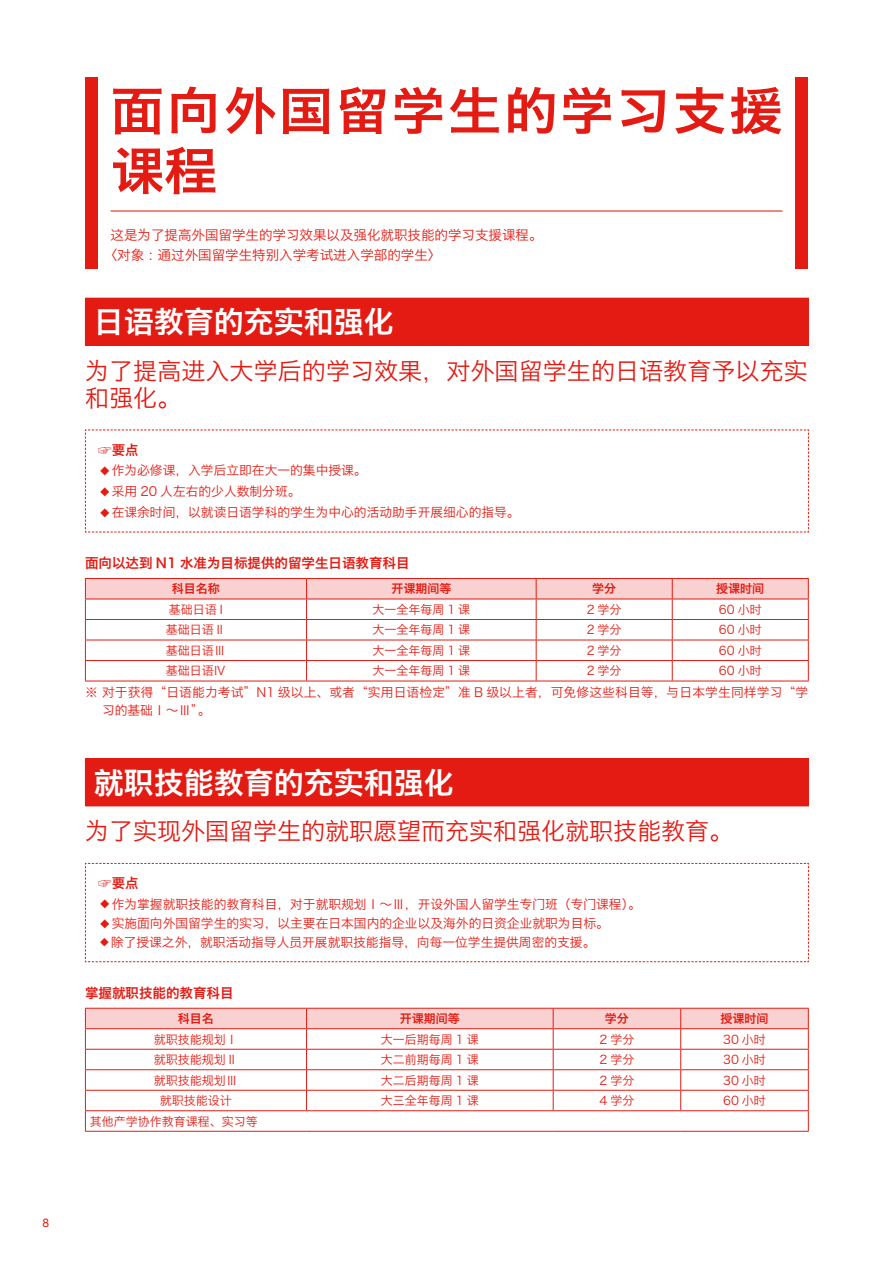
<style>
.page{position:relative;width:893px;height:1263px;background:#fff}
.page>*{position:absolute;margin:0;border:0;box-sizing:border-box;transform-origin:0 0}
.t1{font:51px/60px "Hiragino Sans GB W6";letter-spacing:.05em;color:#e31b13;scale:1.05 1}
.t2{font:30px "Hiragino Sans GB W6";color:#fff}
.t3{font:24px/27px "Hiragino Sans GB W3";color:#e31b13}
.t4{font:13.5px/19.5px "Hiragino Sans GB W3";color:#e31b13}
.t5{font:13.5px "Hiragino Sans GB W6";color:#e31b13}
.t6{font:12.75px/18px "Hiragino Sans GB W3";color:#e31b13}
.t7{font:12px "Hiragino Sans GB W3";color:#e31b13}
.t8{font:12px "Hiragino Sans GB W6";color:#e31b13}
.t9{font:12px "Helvetica Neue";color:#e31b13}
.s1{font-family:"Koz Go Pro";font-weight:500}
.s2{font-family:"Hira Kaku Pro W3";font-size:13.5px}
.s3{font-family:"Hira Kaku Pro W3"}
</style>
<div class="page">
<div style="left:85px;top:298px;width:724px;height:47px;background:#e31b13"></div>
<hr style="left:85px;top:345px;width:724px;height:1px;background:#e31b13">
<svg style="left:85px;top:430px;width:724px;height:103px"></svg>
<svg style="left:85px;top:578px;width:724px;height:103px"></svg>
<hr style="left:85px;top:681px;width:222px;height:1px;background:#e31b13">
<hr style="left:307px;top:681px;width:229px;height:1px;background:#e31b13">
<hr style="left:536px;top:681px;width:136px;height:1px;background:#e31b13">
<hr style="left:672px;top:681px;width:137px;height:1px;background:#e31b13">
<div style="left:85px;top:759px;width:724px;height:47px;background:#e31b13"></div>
<hr style="left:85px;top:758px;width:724px;height:2px;background:#e31b13">
<svg style="left:85px;top:863px;width:724px;height:99px"></svg>
<svg style="left:85px;top:1008px;width:724px;height:123px"></svg>
<hr style="left:307px;top:1110px;width:246px;height:1px;background:#e31b13">
<hr style="left:553px;top:1110px;width:128px;height:1px;background:#e31b13">
<hr style="left:681px;top:1110px;width:128px;height:1px;background:#e31b13">
<hr style="left:85px;top:1131px;width:222px;height:1px;background:#e31b13">
<hr style="left:307px;top:1131px;width:246px;height:1px;background:#e31b13">
<hr style="left:553px;top:1131px;width:128px;height:1px;background:#e31b13">
<hr style="left:681px;top:1131px;width:128px;height:1px;background:#e31b13">
<hr style="left:111px;top:210px;width:671px;height:2px;background:#e31b13">
<div style="left:85px;top:78px;width:13px;height:191px;background:#e31b13"></div>
<div style="left:795px;top:78px;width:13px;height:191px;background:#e31b13"></div>
<p class="t9" style="left:43px;top:1214px;width:8px">8</p>
<h1 class="t1" style="left:111px;top:79px;width:642px">面向外国留学生的学习支援课程</h1>
<p class="t4" style="left:104px;top:225px;width:440px;text-indent:7px">这是为了提高外国留学生的学习效果以及强化就职技能的学习支援课程。〈对象：通过外国留学生特别入学考试进入学部的学生〉</p>
<h2 class="t2" style="left:94px;top:302px;width:302px">日语教育的充实和强化</h2>
<h3 class="t3" style="left:85px;top:357px;width:724px">为了提高进入大学后的学习效果，对外国留学生的日语教育予以充实和强化。</h3>
<p class="t5" style="left:98px;top:441px;width:42px"><span class="s1">☞</span>要点</p>
<p class="t6" style="left:98px;top:461px;width:270px"><span class="s2">❖</span>作为必修课，入学后立即在大一的集中授课。</p>
<p class="t6" style="left:98px;top:482px;width:204px"><span class="s2">❖</span>采用 20 人左右的少人数制分班。</p>
<p class="t6" style="left:98px;top:503px;width:423px"><span class="s2">❖</span>在课余时间，以就读日语学科的学生为中心的活动助手开展细心的指导。</p>
<p class="t5" style="left:85px;top:554px;width:326px">面向以达到 N1 水准为目标提供的留学生日语教育科目</p>
<p class="t8" style="left:172px;top:581px;width:50px">科目名称</p>
<p class="t8" style="left:391px;top:581px;width:61px">开课期间等</p>
<p class="t8" style="left:592px;top:581px;width:25px">学分</p>
<p class="t8" style="left:716px;top:581px;width:49px">授课时间</p>
<p class="t7" style="left:169px;top:602px;width:55px">基础日语 I</p>
<p class="t7" style="left:372px;top:602px;width:99px">大一全年每周 1 课</p>
<p class="t7" style="left:587px;top:602px;width:36px">2 学分</p>
<p class="t7" style="left:719px;top:602px;width:44px">60 小时</p>
<p class="t7" style="left:166px;top:622px;width:62px">基础日语Ⅱ</p>
<p class="t7" style="left:372px;top:622px;width:99px">大一全年每周 1 课</p>
<p class="t7" style="left:587px;top:622px;width:36px">2 学分</p>
<p class="t7" style="left:719px;top:622px;width:44px">60 小时</p>
<p class="t7" style="left:166px;top:643px;width:62px">基础日语Ⅲ</p>
<p class="t7" style="left:372px;top:643px;width:99px">大一全年每周 1 课</p>
<p class="t7" style="left:587px;top:643px;width:36px">2 学分</p>
<p class="t7" style="left:719px;top:643px;width:44px">60 小时</p>
<p class="t7" style="left:166px;top:663px;width:62px">基础日语Ⅳ</p>
<p class="t7" style="left:372px;top:663px;width:99px">大一全年每周 1 课</p>
<p class="t7" style="left:587px;top:663px;width:36px">2 学分</p>
<p class="t7" style="left:719px;top:663px;width:44px">60 小时</p>
<p class="t6" style="left:102px;top:683px;width:708px;text-indent:-17px">※ 对于获得“日语能力考试”N1 级以上、或者“实用日语检定”准 B 级以上者，可免修这些科目等，与日本学生同样学习“学习的基础Ⅰ〜Ⅲ”。</p>
<h2 class="t2" style="left:94px;top:763px;width:362px">就职技能教育的充实和强化</h2>
<h3 class="t3" style="left:85px;top:817px;width:650px">为了实现外国留学生的就职愿望而充实和强化就职技能教育。</h3>
<p class="t5" style="left:98px;top:874px;width:42px"><span class="s1">☞</span>要点</p>
<p class="t6" style="left:98px;top:895px;width:544px"><span class="s2">❖</span>作为掌握就职技能的教育科目，对于就职规划Ⅰ～Ⅲ，开设外国人留学生专门班（专门课程）。</p>
<p class="t6" style="left:98px;top:914px;width:512px"><span class="s2">❖</span>实施面向外国留学生的实习，以主要在日本国内的企业以及海外的日资企业就职为目标。</p>
<p class="t6" style="left:98px;top:933px;width:499px"><span class="s3">❖</span>除了授课之外，就职活动指导人员开展就职技能指导，向每一位学生提供周密的支援。</p>
<p class="t5" style="left:85px;top:984px;width:150px">掌握就职技能的教育科目</p>
<p class="t8" style="left:178px;top:1011px;width:37px">科目名</p>
<p class="t8" style="left:400px;top:1011px;width:61px">开课期间等</p>
<p class="t8" style="left:605px;top:1011px;width:25px">学分</p>
<p class="t8" style="left:720px;top:1011px;width:49px">授课时间</p>
<p class="t7" style="left:154px;top:1031px;width:85px">就职技能规划Ⅰ</p>
<p class="t7" style="left:381px;top:1031px;width:99px">大一后期每周 1 课</p>
<p class="t7" style="left:599px;top:1031px;width:36px">2 学分</p>
<p class="t7" style="left:723px;top:1031px;width:44px">30 小时</p>
<p class="t7" style="left:154px;top:1052px;width:85px">就职技能规划Ⅱ</p>
<p class="t7" style="left:381px;top:1052px;width:99px">大二前期每周 1 课</p>
<p class="t7" style="left:599px;top:1052px;width:36px">2 学分</p>
<p class="t7" style="left:723px;top:1052px;width:44px">30 小时</p>
<p class="t7" style="left:154px;top:1072px;width:85px">就职技能规划Ⅲ</p>
<p class="t7" style="left:381px;top:1072px;width:99px">大二后期每周 1 课</p>
<p class="t7" style="left:599px;top:1072px;width:36px">2 学分</p>
<p class="t7" style="left:723px;top:1072px;width:44px">30 小时</p>
<p class="t7" style="left:160px;top:1093px;width:73px">就职技能设计</p>
<p class="t7" style="left:381px;top:1093px;width:99px">大三全年每周 1 课</p>
<p class="t7" style="left:599px;top:1093px;width:36px">4 学分</p>
<p class="t7" style="left:723px;top:1093px;width:44px">60 小时</p>
<p class="t7" style="left:90px;top:1113px;width:169px">其他产学协作教育课程、实习等</p>
</div>
